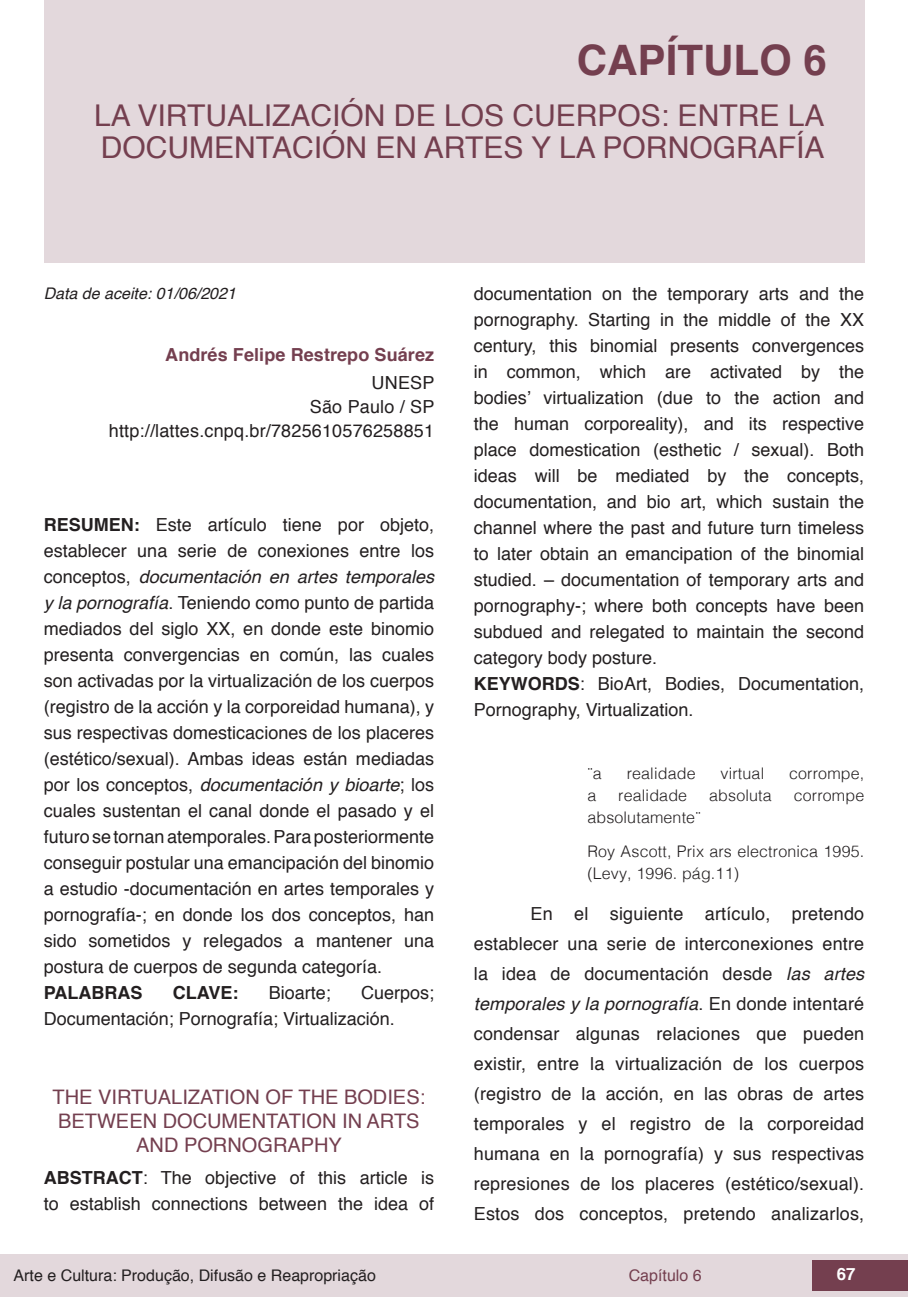
<style>
.page{position:relative;width:908px;height:1304px;background:#fff}
.page>*{position:absolute;margin:0;border:0;box-sizing:border-box;transform-origin:0 0}
.capítulos{font:700 42px "Helvetica";color:#743f4f}
.nome_artigos{font:30px/32px "Helvetica";color:#743f4f}
.título_Inglês{font:20px/24px "Helvetica";color:#743f4f;text-align:center}
.Resumos_e_PC_TXT{font:18px/26px "Helvetica";color:#231f20}
.txt{font:18px/30px "Helvetica";letter-spacing:.01em;color:#231f20;text-align:justify}
.info_autores{font:18px "Helvetica";letter-spacing:.01em;color:#231f20}
.nome_autores{font:700 18px "Helvetica";letter-spacing:.005em;color:#743f4f}
.Resumos_e_PC_TXT-2{font:700 18px "Helvetica";color:#231f20}
.t1{font:700 16.8px "Helvetica";color:#fff}
.citacoes{font:300 16px/22px "Helvetica";letter-spacing:.01em;color:#231f20}
.t2{font:16px "Helvetica";color:#231f20}
.t3{font:italic 16px "Helvetica";color:#231f20}
.t4{font:16px "Helvetica";color:#743f4f}
.s1{font-weight:700}
.s2{font-style:italic}
</style>
<div class="page">
<div style="left:0;top:1254px;width:906px;height:43px;background:#e3d8dc"></div>
<div style="left:812px;top:1261px;width:95px;height:30px;background:#743f4f"></div>
<div style="left:44px;top:0;width:819px;height:263px;background:#e3d8dc"></div>
<p class="capítulos" style="left:576px;top:26px;width:251px">CAPÍTULO 6</p>
<p class="nome_artigos" style="left:94px;top:101px;width:731px">LA VIRTUALIZACIÓN DE LOS CUERPOS: ENTRE LA<br>DOCUMENTACIÓN EN ARTES Y LA PORNOGRAFÍA</p>
<p class="t3" style="left:44px;top:280px;width:194px">Data de aceite: 01/06/2021</p>
<p class="nome_autores" style="left:165px;top:341px;width:270px">Andrés Felipe Restrepo Suárez</p>
<p class="info_autores" style="left:371px;top:369px;width:64px">UNESP</p>
<p class="info_autores" style="left:310px;top:393px;width:126px">São Paulo / SP</p>
<p class="info_autores" style="left:109px;top:417px;width:326px">http://lattes.cnpq.br/7825610576258851</p>
<p class="Resumos_e_PC_TXT" style="left:44px;top:512px;width:392px;text-align:justify"><span class="s1">RESUMEN:</span> Este artículo tiene por objeto, establecer una serie de conexiones entre los conceptos, <span class="s2">documentación en artes temporales y la pornografía</span>. Teniendo como punto de partida mediados del siglo XX, en donde este binomio presenta convergencias en común, las cuales son activadas por la virtualización de los cuerpos (registro de la acción y la corporeidad humana), y sus respectivas domesticaciones de los placeres (estético/sexual). Ambas ideas están mediadas por los conceptos, <span class="s2">documentación y bioarte</span>; los cuales sustentan el canal donde el pasado y el futuro se tornan atemporales. Para posteriormente conseguir postular una emancipación del binomio a estudio -documentación en artes temporales y pornografía-; en donde los dos conceptos, han sido sometidos y relegados a mantener una postura de cuerpos de segunda categoría.</p>
<p class="Resumos_e_PC_TXT-2" style="left:44px;top:978px;width:100px">PALABRAS</p>
<p class="Resumos_e_PC_TXT-2" style="left:173px;top:978px;width:67px">CLAVE:</p>
<p class="Resumos_e_PC_TXT" style="left:268px;top:980px;width:64px">Bioarte;</p>
<p class="Resumos_e_PC_TXT" style="left:44px;top:980px;width:392px;text-indent:317px">Cuerpos;<br>Documentación; Pornografía; Virtualización.</p>
<p class="título_Inglês" style="left:53px;top:1086px;width:374px">THE VIRTUALIZATION OF THE BODIES:<br>BETWEEN DOCUMENTATION IN ARTS<br>AND PORNOGRAPHY</p>
<p class="Resumos_e_PC_TXT" style="left:44px;top:1165px;width:392px"><span class="s1">ABSTRACT</span>: The objective of this article is to establish connections between the idea of</p>
<p class="Resumos_e_PC_TXT" style="left:473px;top:281px;width:392px;text-align:justify">documentation on the temporary arts and the pornography. Starting in the middle of the XX century, this binomial presents convergences in common, which are activated by the bodies’ virtualization (due to the action and the human corporeality), and its respective place domestication (esthetic / sexual). Both ideas will be mediated by the concepts, documentation, and bio art, which sustain the channel where the past and future turn timeless to later obtain an emancipation of the binomial studied. – documentation of temporary arts and pornography-; where both concepts have been subdued and relegated to maintain the second category body posture.</p>
<p class="Resumos_e_PC_TXT" style="left:473px;top:671px;width:392px"><span class="s1">KEYWORDS</span>: BioArt, Bodies, Documentation,<br>Pornography, Virtualization.</p>
<p class="citacoes" style="left:587px;top:762px;width:16px">¨a</p>
<p class="citacoes" style="left:626px;top:762px;width:70px">realidade</p>
<p class="citacoes" style="left:720px;top:762px;width:45px">virtual</p>
<p class="citacoes" style="left:788px;top:762px;width:77px">corrompe,</p>
<p class="citacoes" style="left:587px;top:784px;width:10px">a</p>
<p class="citacoes" style="left:618px;top:784px;width:70px">realidade</p>
<p class="citacoes" style="left:709px;top:784px;width:64px">absoluta</p>
<p class="citacoes" style="left:793px;top:784px;width:72px">corrompe</p>
<p class="citacoes" style="left:587px;top:806px;width:115px">absolutamente¨</p>
<p class="citacoes" style="left:587px;top:839px;width:278px">Roy Ascott, Prix ars electronica 1995. (Levy, 1996. pág.11)</p>
<p class="txt" style="left:473px;top:899px;width:392px;text-indent:57px">En el siguiente artículo, pretendo establecer una serie de interconexiones entre la idea de documentación desde <span class="s2">las artes temporales y la pornografía</span>. En donde intentaré condensar algunas relaciones que pueden existir, entre la virtualización de los cuerpos (registro de la acción, en las obras de artes temporales y el registro de la corporeidad humana en la pornografía) y sus respectivas represiones de los placeres (estético/sexual).<br>Estos dos conceptos, pretendo analizarlos,</p>
<p class="t2" style="left:14px;top:1263px;width:363px">Arte e Cultura: Produção, Difusão e Reapropriação</p>
<p class="t4" style="left:628px;top:1263px;width:74px">Capítulo 6</p>
<p class="t1" style="left:836px;top:1261px;width:20px">67</p>
</div>
